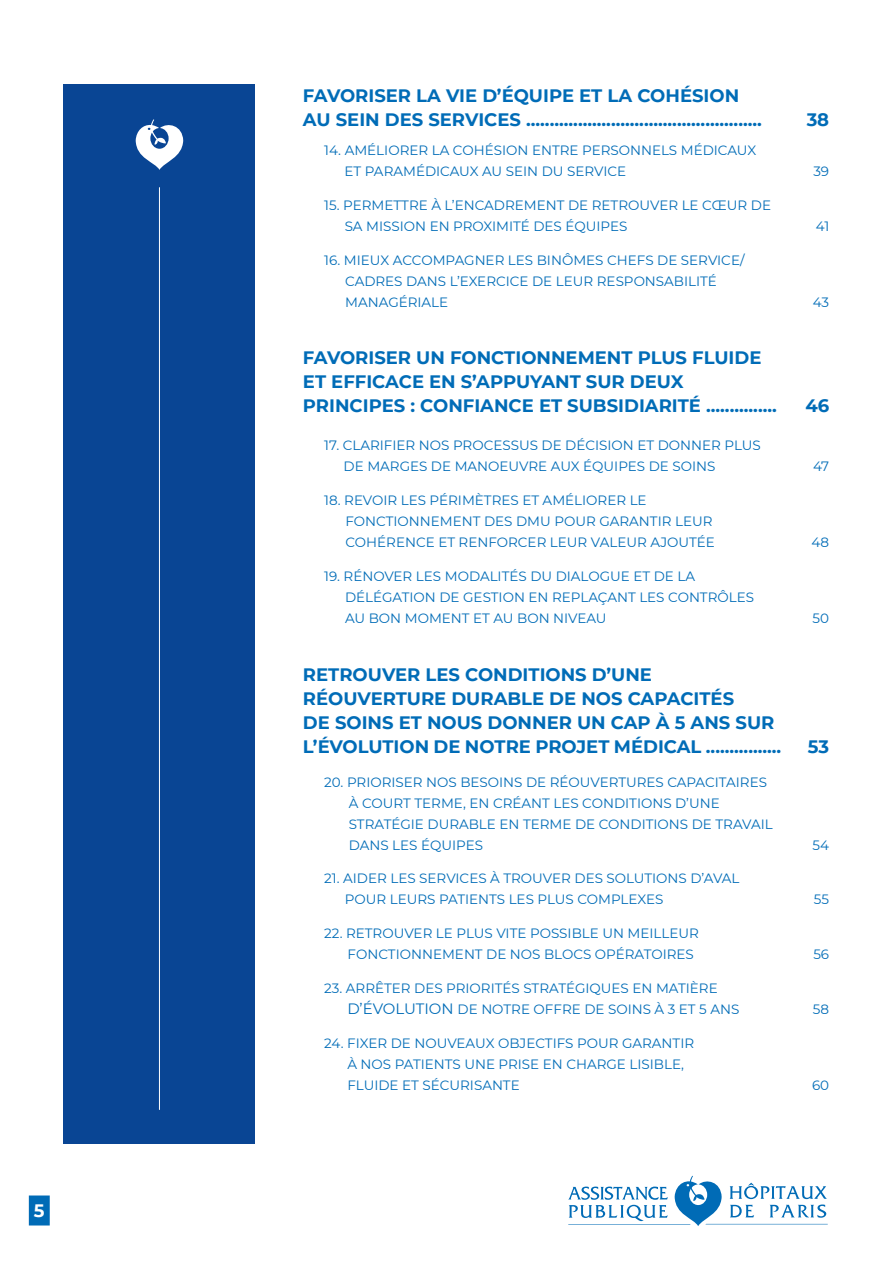
<style>
.page{position:relative;width:893px;height:1263px;background:#fff}
.page>*{position:absolute;margin:0;border:0;box-sizing:border-box;transform-origin:0 0}
.t1{font:700 18px/24px "Montserrat";color:#006cb7}
.t2{font:700 18px "Montserrat";color:#fff}
.t3{font:13.5px/21px "Montserrat";color:#006cb7}
.s1{font-size:15px}
</style>
<div class="page">
<svg style="left:568px;top:1176px;width:260px;height:50px"></svg>
<div style="left:64px;top:84px;width:191px;height:1060px;background:#094594"></div>
<svg style="left:136px;top:119px;width:47px;height:51px"></svg>
<hr style="left:159px;top:188px;width:1px;height:921px;background:#fff">
<div style="left:29px;top:1195px;width:21px;height:30px;background:#006bb6"></div>
<h1 class="t2" style="left:34px;top:1197px;width:12px">5</h1>
<h1 class="t1" style="left:303px;top:82px;width:460px">FAVORISER LA VIE D’ÉQUIPE ET LA COHÉSION<br>AU SEIN DES SERVICES ..................................................</h1>
<p class="t3" style="left:345px;top:139px;width:413px;text-indent:-20px">14. AMÉLIORER LA COHÉSION ENTRE PERSONNELS MÉDICAUX<br>ET PARAMÉDICAUX AU SEIN DU SERVICE</p>
<p class="t3" style="left:345px;top:194px;width:428px;text-indent:-20px">15. PERMETTRE À L’ENCADREMENT DE RETROUVER LE CŒUR DE<br>SA MISSION EN PROXIMITÉ DES ÉQUIPES</p>
<p class="t3" style="left:345px;top:249px;width:401px;text-indent:-21px">16. MIEUX ACCOMPAGNER LES BINÔMES CHEFS DE SERVICE/<br>CADRES DANS L’EXERCICE DE LEUR RESPONSABILITÉ<br>MANAGÉRIALE</p>
<h1 class="t1" style="left:303px;top:345px;width:475px">FAVORISER UN FONCTIONNEMENT PLUS FLUIDE<br>ET EFFICACE EN S’APPUYANT SUR DEUX<br>PRINCIPES : CONFIANCE ET SUBSIDIARITÉ ...............</h1>
<p class="t3" style="left:344px;top:435px;width:419px;text-indent:-19px">17. CLARIFIER NOS PROCESSUS DE DÉCISION ET DONNER PLUS<br>DE MARGES DE MANOEUVRE AUX ÉQUIPES DE SOINS</p>
<p class="t3" style="left:345px;top:489px;width:371px;text-indent:-21px">18. REVOIR LES PÉRIMÈTRES ET AMÉLIORER LE<br>FONCTIONNEMENT DES DMU POUR GARANTIR LEUR<br>COHÉRENCE ET RENFORCER LEUR VALEUR AJOUTÉE</p>
<p class="t3" style="left:345px;top:565px;width:411px;text-indent:-21px">19. RÉNOVER LES MODALITÉS DU DIALOGUE ET DE LA<br>DÉLÉGATION DE GESTION EN REPLAÇANT LES CONTRÔLES<br>AU BON MOMENT ET AU BON NIVEAU</p>
<h1 class="t1" style="left:303px;top:661px;width:480px">RETROUVER LES CONDITIONS D’UNE RÉOUVERTURE DURABLE DE NOS CAPACITÉS<br>DE SOINS ET NOUS DONNER UN CAP À 5 ANS SUR L’ÉVOLUTION DE NOTRE PROJET MÉDICAL ................</h1>
<p class="t3" style="left:349px;top:771px;width:426px;text-indent:-25px">20. PRIORISER NOS BESOINS DE RÉOUVERTURES CAPACITAIRES À COURT TERME, EN CRÉANT LES CONDITIONS D’UNE STRATÉGIE DURABLE EN TERME DE CONDITIONS DE TRAVAIL DANS LES ÉQUIPES</p>
<p class="t3" style="left:345px;top:867px;width:396px;text-indent:-21px">21. AIDER LES SERVICES À TROUVER DES SOLUTIONS D’AVAL<br>POUR LEURS PATIENTS LES PLUS COMPLEXES</p>
<p class="t3" style="left:348px;top:922px;width:353px;text-indent:-23px">22. RETROUVER LE PLUS VITE POSSIBLE UN MEILLEUR<br>FONCTIONNEMENT DE NOS BLOCS OPÉRATOIRES</p>
<p class="t3" style="left:347px;top:977px;width:393px;text-indent:-23px">23. ARRÊTER DES PRIORITÉS STRATÉGIQUES EN MATIÈRE<br><span class="s1">D’ÉVOLUTION</span> DE NOTRE OFFRE DE SOINS À 3 ET 5 ANS</p>
<p class="t3" style="left:347px;top:1032px;width:348px;text-indent:-23px">24. FIXER DE NOUVEAUX OBJECTIFS POUR GARANTIR<br>À NOS PATIENTS UNE PRISE EN CHARGE LISIBLE,<br>FLUIDE ET SÉCURISANTE</p>
<h1 class="t1" style="left:807px;top:106px;width:24px">38</h1>
<p class="t3" style="left:813px;top:160px;width:17px">39</p>
<p class="t3" style="left:816px;top:215px;width:15px">41</p>
<p class="t3" style="left:813px;top:291px;width:18px">43</p>
<h1 class="t1" style="left:805px;top:393px;width:25px">46</h1>
<p class="t3" style="left:813px;top:456px;width:18px">47</p>
<p class="t3" style="left:811px;top:531px;width:19px">48</p>
<p class="t3" style="left:813px;top:607px;width:18px">50</p>
<h1 class="t1" style="left:808px;top:733px;width:23px">53</h1>
<p class="t3" style="left:813px;top:834px;width:18px">54</p>
<p class="t3" style="left:814px;top:888px;width:17px">55</p>
<p class="t3" style="left:813px;top:943px;width:17px">56</p>
<p class="t3" style="left:813px;top:998px;width:18px">58</p>
<p class="t3" style="left:812px;top:1074px;width:19px">60</p>
</div>
